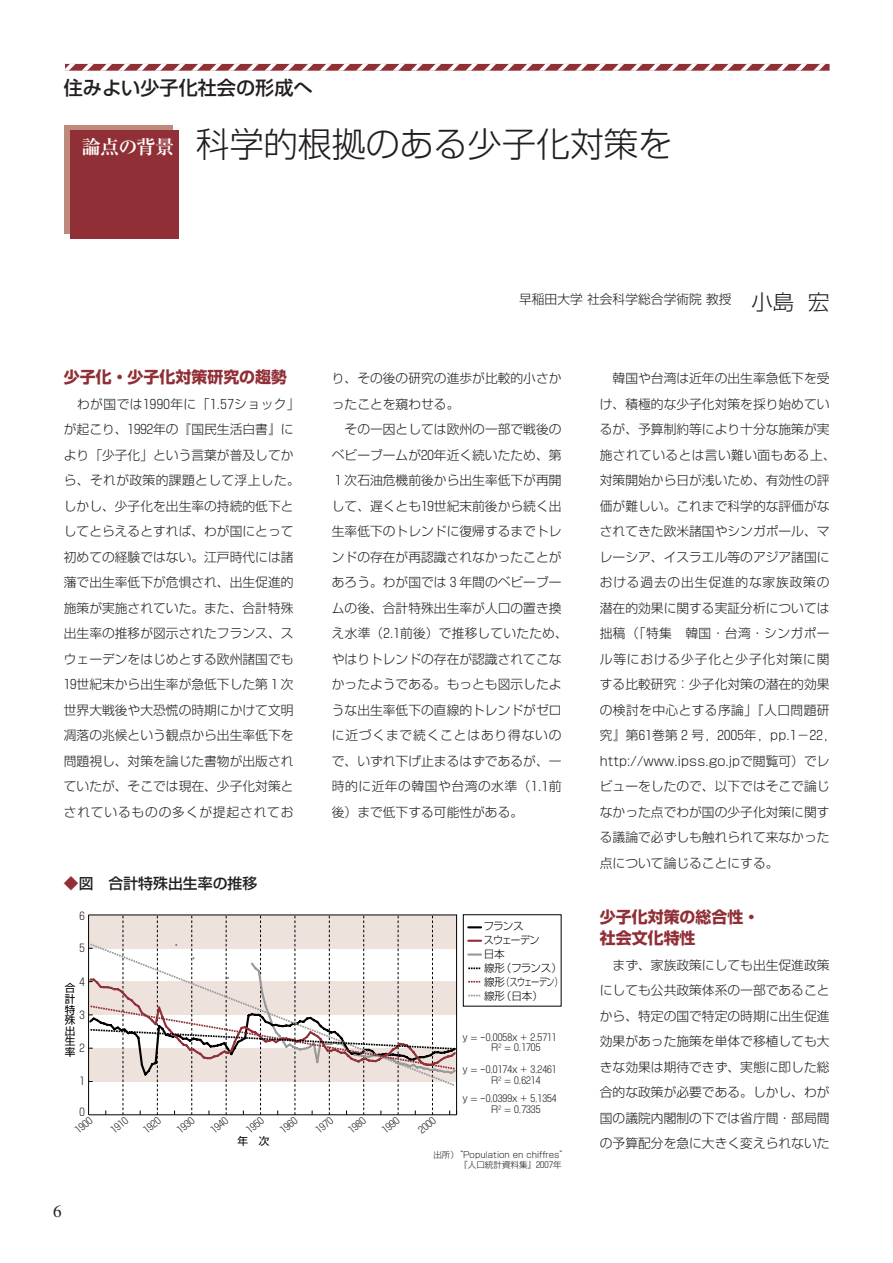
<style>
.page{position:relative;width:893px;height:1263px;background:#fff}
.page>*{position:absolute;margin:0;border:0;box-sizing:border-box;transform-origin:0 0}
.t1{font:300 34.05px "Shin Go";color:#231f20}
.t2{font:500 19.2px "Shin Go";color:#231f20}
.t3{font:700 19.2px "Ryumin";letter-spacing:-.035em;color:#fff}
.t4{font:300 16.95px "Ryumin";color:#231f20}
.t5{font:700 15.9px/21.3px "Shin Go";color:#902f36}
.t6{font:500 14.85px "Shin Go";color:#231f20}
.t7{font:300 12.75px/25.5px "Shin Go";color:#231f20}
.t8{font:300 10.65px/13.8px "Shin Go";letter-spacing:-.07em;color:#000}
.t9{font:10.65px/10.6px "Shin Go";color:#000;text-align:justify}
.t10{font:300 10.65px "Shingo Num";color:#231f20}
.t11{font:300 9.6px/10.5px "Shingo Num";color:#231f20;scale:.5 1}
.t12{font:300 9.6px "Shingo Num";color:#231f20}
.t13{font:300 8.55px/10.6px "Shin Go";color:#231f20}
.s1{font-size:21.3px}
.s2{font-family:"Shingo Num"}
.s3{color:#902f36}
.s4{font-family:"Shin Go"}
</style>
<div class="page">
<svg style="left:65px;top:64px;width:764px;height:7px"></svg>
<div style="left:64px;top:125px;width:108px;height:109px;background:#bf8a7e"></div>
<div style="left:70px;top:131px;width:109px;height:108px;background:#902f36"></div>
<svg style="left:468px;top:926px;width:13px;height:2px"></svg>
<svg style="left:468px;top:940px;width:13px;height:2px"></svg>
<svg style="left:468px;top:954px;width:13px;height:2px"></svg>
<svg style="left:468px;top:968px;width:13px;height:1px"></svg>
<svg style="left:468px;top:981px;width:13px;height:2px"></svg>
<svg style="left:468px;top:995px;width:13px;height:1px"></svg>
<svg style="left:88px;top:915px;width:370px;height:200px"></svg>
<h2 class="t2" style="left:64px;top:81px;width:250px">住みよい少子化社会の形成へ</h2>
<h2 class="t3" style="left:81px;top:140px;width:94px">論点の背景</h2>
<h1 class="t1" style="left:196px;top:131px;width:478px">科学的根拠のある少子化対策を</h1>
<p class="t7" style="left:519px;top:289px;width:312px">早稲田大学社会科学総合学術院教授 <span class="s1">小島 宏</span></p>
<p class="t5" style="left:64px;top:368px;width:225px">少子化・少子化対策研究の趨勢</p>
<p class="t7" style="left:64px;top:393px;width:237px;text-indent:13px">わが国では<span class="s2">1990</span>年に「<span class="s2">1</span>.<span class="s2">57</span>ショック」が起こり、<span class="s2">1992</span>年の『国民生活白書』により「少子化」という言葉が普及してから、それが政策的課題として浮上した。しかし、少子化を出生率の持続的低下としてとらえるとすれば、わが国にとって初めての経験ではない。江戸時代には諸藩で出生率低下が危惧され、出生促進的施策が実施されていた。また、合計特殊出生率の推移が図示されたフランス、スウェーデンをはじめとする欧州諸国でも<br><span class="s2">19</span>世紀末から出生率が急低下した第１次世界大戦後や大恐慌の時期にかけて文明凋落の兆候という観点から出生率低下を問題視し、対策を論じた書物が出版されていたが、そこでは現在、少子化対策とされているものの多くが提起されてお</p>
<p class="t6" style="left:64px;top:878px;width:195px"><span class="s3">◆</span>図 合計特殊出生率の推移</p>
<p class="t10" style="left:79px;top:910px;width:7px">6</p>
<p class="t7" style="left:332px;top:367px;width:231px">り、その後の研究の進歩が比較的小さかったことを窺わせる。</p>
<p class="t7" style="left:332px;top:418px;width:237px;text-indent:13px">その一因としては欧州の一部で戦後のベビーブームが<span class="s2">20</span>年近く続いたため、第<br>１次石油危機前後から出生率低下が再開して、遅くとも<span class="s2">19</span>世紀末前後から続く出生率低下のトレンドに復帰するまでトレンドの存在が再認識されなかったことがあろう。わが国では３年間のベビーブームの後、合計特殊出生率が人口の置き換え水準（<span class="s2">2</span>.<span class="s2">1</span>前後）で推移していたため、やはりトレンドの存在が認識されてこなかったようである。もっとも図示したような出生率低下の直線的トレンドがゼロに近づくまで続くことはあり得ないので、いずれ下げ止まるはずであるが、一時的に近年の韓国や台湾の水準（<span class="s2">1</span>.<span class="s2">1</span>前後）まで低下する可能性がある。</p>
<p class="t10" style="left:79px;top:943px;width:7px">5</p>
<p class="t10" style="left:79px;top:976px;width:7px">4</p>
<p class="t9" style="left:65px;top:984px;width:12px">合計特殊出生率</p>
<p class="t10" style="left:79px;top:1009px;width:7px">3</p>
<p class="t10" style="left:79px;top:1042px;width:7px">2</p>
<p class="t10" style="left:79px;top:1076px;width:7px">1</p>
<p class="t10" style="left:79px;top:1107px;width:7px">0</p>
<p class="t12" style="left:73px;top:1128px;width:21px;rotate:-40deg">1900</p>
<p class="t12" style="left:109px;top:1128px;width:21px;rotate:-40deg">1910</p>
<p class="t12" style="left:141px;top:1128px;width:21px;rotate:-40deg">1920</p>
<p class="t12" style="left:175px;top:1128px;width:21px;rotate:-40deg">1930</p>
<p class="t12" style="left:209px;top:1128px;width:21px;rotate:-40deg">1940</p>
<p class="t12" style="left:244px;top:1128px;width:21px;rotate:-40deg">1950</p>
<p class="t12" style="left:278px;top:1128px;width:21px;rotate:-40deg">1960</p>
<p class="t12" style="left:314px;top:1128px;width:21px;rotate:-40deg">1970</p>
<p class="t12" style="left:346px;top:1128px;width:21px;rotate:-40deg">1980</p>
<p class="t12" style="left:380px;top:1128px;width:21px;rotate:-40deg">1990</p>
<p class="t12" style="left:416px;top:1128px;width:21px;rotate:-40deg">2000</p>
<p class="t9" style="left:237px;top:1137px;width:33px">年　次</p>
<p class="t8" style="left:483px;top:921px;width:80px">フランス<br>スウェーデン<br>日本<br>線形（フランス）線形（スウェーデン）線形（日本）</p>
<p class="t11" style="left:462px;top:1032px;width:190px"><span class="s4">y =</span> -0.0058<span class="s4">x +</span> 2.5711<span class="s4">　　　R</span><sup>2</sup> <span class="s4">=</span> 0.1705</p>
<p class="t11" style="left:462px;top:1065px;width:190px"><span class="s4">y =</span> -0.0174<span class="s4">x +</span> 3.2461<span class="s4">　　　R</span><sup>2</sup> <span class="s4">=</span> 0.6214</p>
<p class="t11" style="left:462px;top:1094px;width:190px"><span class="s4">y =</span> -0.0399<span class="s4">x +</span> 5.1354<span class="s4">　　　R</span><sup>2</sup> <span class="s4">=</span> 0.7335</p>
<h3 class="t4" style="left:53px;top:1204px;width:10px">6</h3>
<p class="t13" style="left:459px;top:1150px;width:110px;text-indent:-26px">出所）“Population en chiffres”『人口統計資料集』<span class="s2">2007</span>年</p>
<p class="t7" style="left:600px;top:367px;width:237px;text-indent:13px">韓国や台湾は近年の出生率急低下を受け、積極的な少子化対策を採り始めているが、予算制約等により十分な施策が実施されているとは言い難い面もある上、対策開始から日が浅いため、有効性の評価が難しい。これまで科学的な評価がなされてきた欧米諸国やシンガポール、マレーシア、イスラエル等のアジア諸国における過去の出生促進的な家族政策の潜在的効果に関する実証分析については拙稿（「特集　韓国・台湾・シンガポール等における少子化と少子化対策に関する比較研究：少子化対策の潜在的効果の検討を中心とする序論」『人口問題研究』第<span class="s2">61</span>巻第２号，<span class="s2">2005</span>年，pp.<span class="s2">1</span>－<span class="s2">22</span>，http://www.ipss.go.jpで閲覧可）でレビューをしたので、以下ではそこで論じなかった点でわが国の少子化対策に関する議論で必ずしも触れられて来なかった点について論じることにする。</p>
<p class="t5" style="left:600px;top:908px;width:161px">少子化対策の総合性・社会文化特性</p>
<p class="t7" style="left:600px;top:954px;width:231px;text-align:justify;text-indent:13px">まず、家族政策にしても出生促進政策にしても公共政策体系の一部であることから、特定の国で特定の時期に出生促進効果があった施策を単体で移植しても大きな効果は期待できず、実態に即した総合的な政策が必要である。しかし、わが国の議院内閣制の下では省庁間・部局間の予算配分を急に大きく変えられないた</p>
</div>
